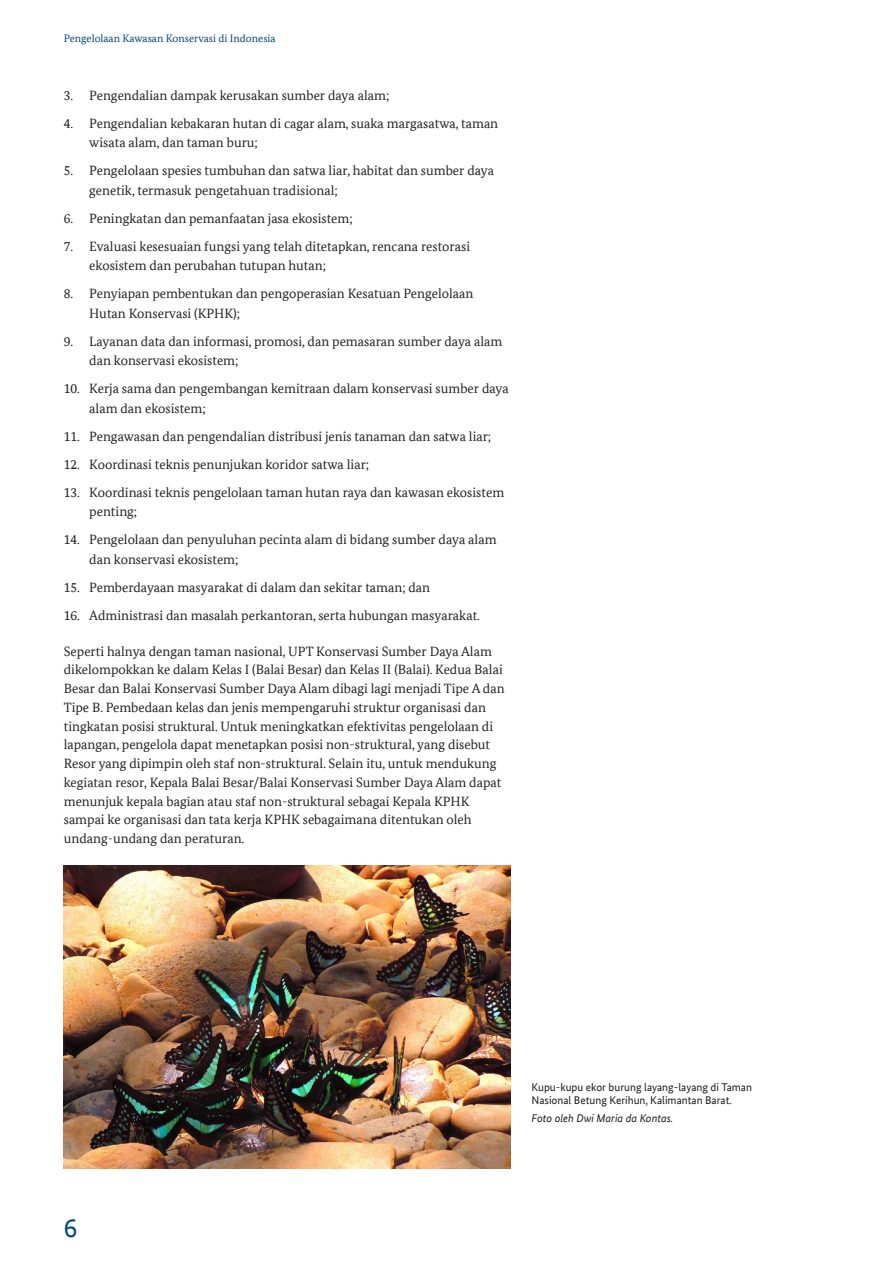
<style>
.page{position:relative;width:893px;height:1263px;background:#fff}
.page>*{position:absolute;margin:0;border:0;box-sizing:border-box;transform-origin:0 0}
.t1{font:27px "Bundes Sans Office";color:#004578}
.t2{font:13.5px/18.8px "Bundes Serif Office";color:#231f20}
.t3{font:11.25px/13.5px "Bundes Sans Office";color:#231f20}
.t4{font:italic 11.25px "Bundes Sans Office";color:#231f20}
.t5{font:10.8px "Bundes Serif Office";color:#004578}
</style>
<div class="page">
<img style="left:64px;top:865px;width:446px;height:303px">
<p class="t5" style="left:64px;top:33px;width:213px">Pengelolaan Kawasan Konservasi di Indonesia</p>
<p class="t2" style="left:64px;top:86px;width:327px">3. Pengendalian dampak kerusakan sumber daya alam;</p>
<p class="t2" style="left:89px;top:113px;width:410px;line-height:19.5px;text-indent:-26px">4. Pengendalian kebakaran hutan di cagar alam, suaka margasatwa, taman wisata alam, dan taman buru;</p>
<p class="t2" style="left:89px;top:161px;width:406px;line-height:19.5px;text-indent:-26px">5. Pengelolaan spesies tumbuhan dan satwa liar, habitat dan sumber daya genetik, termasuk pengetahuan tradisional;</p>
<p class="t2" style="left:64px;top:209px;width:291px">6. Peningkatan dan pemanfaatan jasa ekosistem;</p>
<p class="t2" style="left:89px;top:236px;width:382px;line-height:19.5px;text-indent:-26px">7. Evaluasi kesesuaian fungsi yang telah ditetapkan, rencana restorasi ekosistem dan perubahan tutupan hutan;</p>
<p class="t2" style="left:89px;top:284px;width:386px;line-height:19.5px;text-indent:-26px">8. Penyiapan pembentukan dan pengoperasian Kesatuan Pengelolaan<br>Hutan Konservasi (KPHK);</p>
<p class="t2" style="left:89px;top:331px;width:415px;line-height:19.5px;text-indent:-26px">9. Layanan data dan informasi, promosi, dan pemasaran sumber daya alam dan konservasi ekosistem;</p>
<p class="t2" style="left:89px;top:379px;width:421px;line-height:19.5px;text-indent:-26px">10. Kerja sama dan pengembangan kemitraan dalam konservasi sumber daya alam dan ekosistem;</p>
<p class="t2" style="left:64px;top:427px;width:429px">11. Pengawasan dan pengendalian distribusi jenis tanaman dan satwa liar;</p>
<p class="t2" style="left:64px;top:455px;width:307px">12. Koordinasi teknis penunjukan koridor satwa liar;</p>
<p class="t2" style="left:89px;top:482px;width:416px;line-height:19.5px;text-indent:-26px">13. Koordinasi teknis pengelolaan taman hutan raya dan kawasan ekosistem penting;</p>
<p class="t2" style="left:89px;top:530px;width:409px;line-height:19.5px;text-indent:-26px">14. Pengelolaan dan penyuluhan pecinta alam di bidang sumber daya alam dan konservasi ekosistem;</p>
<p class="t2" style="left:64px;top:578px;width:368px">15. Pemberdayaan masyarakat di dalam dan sekitar taman; dan</p>
<p class="t2" style="left:64px;top:606px;width:418px">16. Administrasi dan masalah perkantoran, serta hubungan masyarakat.</p>
<p class="t2" style="left:64px;top:641px;width:442px">Seperti halnya dengan taman nasional, UPT Konservasi Sumber Daya Alam dikelompokkan ke dalam Kelas I (Balai Besar) dan Kelas II (Balai). Kedua Balai Besar dan Balai Konservasi Sumber Daya Alam dibagi lagi menjadi Tipe A dan Tipe B. Pembedaan kelas dan jenis mempengaruhi struktur organisasi dan tingkatan posisi struktural. Untuk meningkatkan efektivitas pengelolaan di lapangan, pengelola dapat menetapkan posisi non-struktural, yang disebut Resor yang dipimpin oleh staf non-struktural. Selain itu, untuk mendukung kegiatan resor, Kepala Balai Besar/Balai Konservasi Sumber Daya Alam dapat menunjuk kepala bagian atau staf non-struktural sebagai Kepala KPHK sampai ke organisasi dan tata kerja KPHK sebagaimana ditentukan oleh undang-undang dan peraturan.</p>
<h1 class="t1" style="left:64px;top:1212px;width:15px">6</h1>
<p class="t3" style="left:531px;top:1080px;width:222px">Kupu-kupu ekor burung layang-layang di Taman<br>Nasional Betung Kerihun, Kalimantan Barat.</p>
<p class="t4" style="left:531px;top:1112px;width:143px">Foto oleh Dwi Maria da Kontas.</p>
</div>
